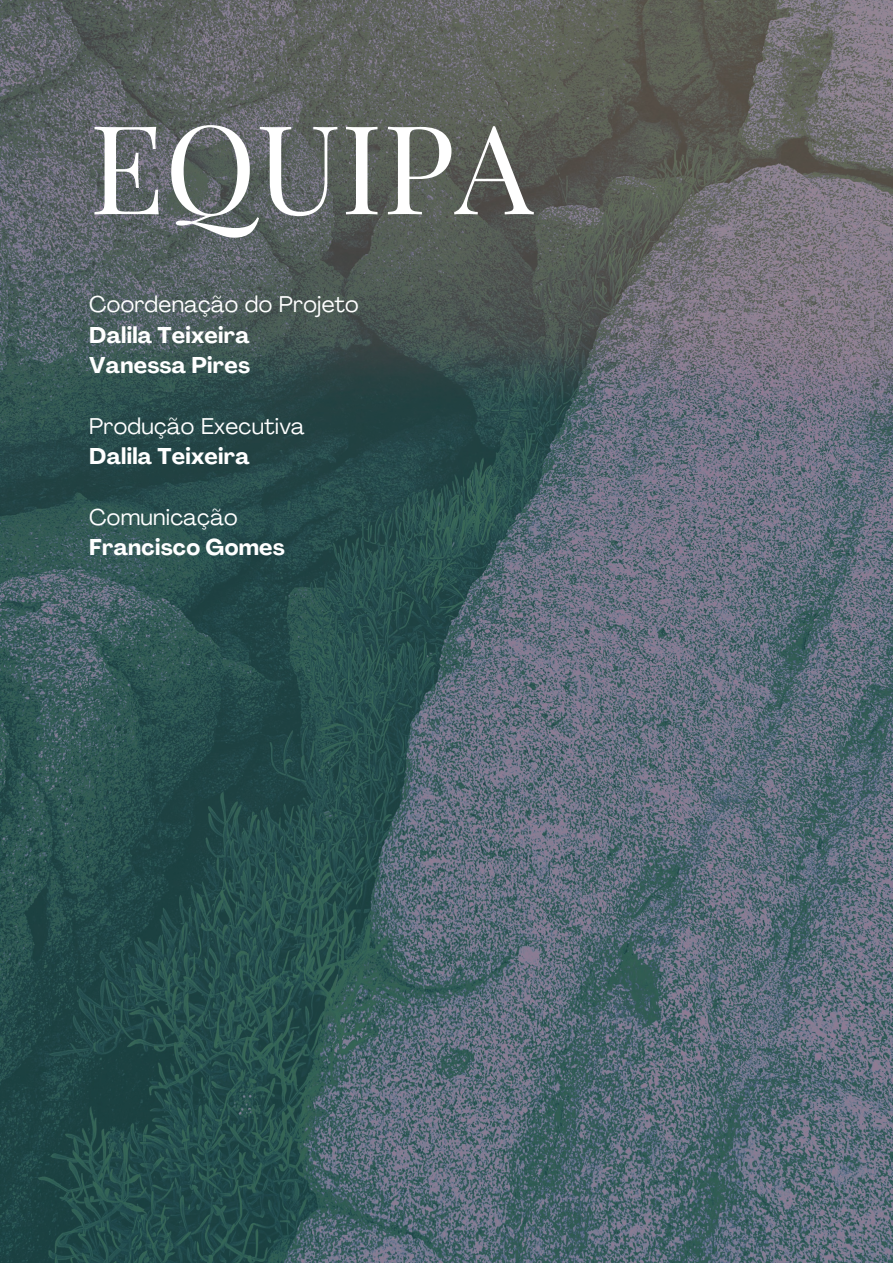
<style>
.page{position:relative;width:893px;height:1263px;background:#fff}
.page>*{position:absolute;margin:0;border:0;box-sizing:border-box;transform-origin:0 0}
.t1{font:123.68px "Playfair Display";color:#fff}
.t2{font:700 22.5px "Agrandir";letter-spacing:.01em;color:#fff}
.t3{font:22.5px "Agrandir";letter-spacing:.01em;color:#fff}
</style>
<div class="page">
<img style="left:0;top:0;width:893px;height:1263px">
<p class="t1" style="left:89px;top:81px;width:445px">EQUIPA</p>
<p class="t3" style="left:89px;top:295px;width:271px">Coordenação do Projeto</p>
<p class="t2" style="left:89px;top:326px;width:162px">Dalila Teixeira</p>
<p class="t2" style="left:89px;top:356px;width:162px">Vanessa Pires</p>
<p class="t3" style="left:89px;top:417px;width:217px">Produção Executiva</p>
<p class="t2" style="left:89px;top:447px;width:162px">Dalila Teixeira</p>
<p class="t3" style="left:89px;top:508px;width:150px">Comunicação</p>
<p class="t2" style="left:89px;top:538px;width:197px">Francisco Gomes</p>
</div>
